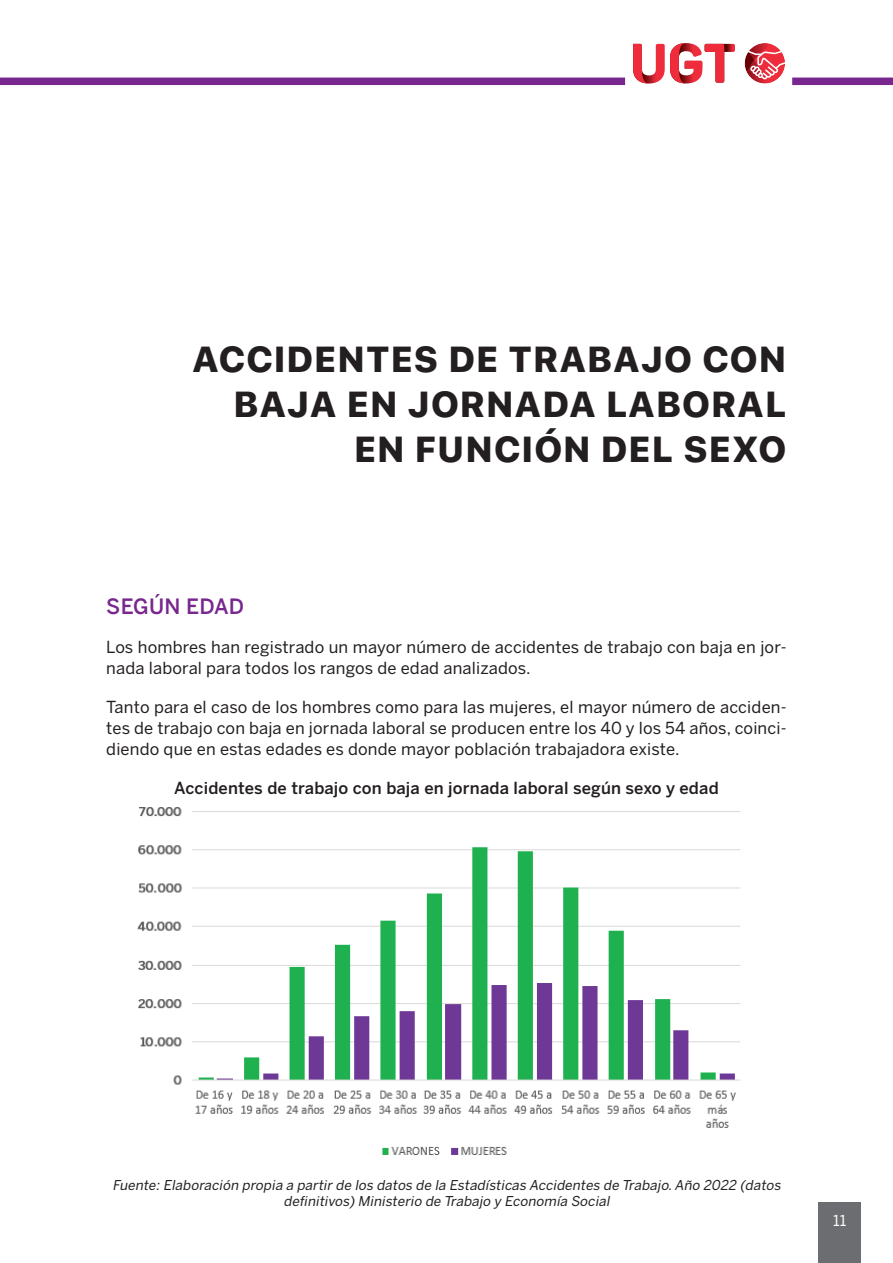
<style>
.page{position:relative;width:893px;height:1263px;background:#fff}
.page>*{position:absolute;margin:0;border:0;box-sizing:border-box;transform-origin:0 0}
.t1{font:800 36px/45px "SF Pro Text";letter-spacing:.01em;color:#231f20;text-align:right}
.t2{font:500 21px "Benton Sans";letter-spacing:.01em;color:#77278d}
.t3{font:16.5px/21px "Benton Sans";letter-spacing:.01em;color:#231f20}
.t4{font:500 16.5px "Benton Sans";letter-spacing:.01em;color:#231f20}
.t5{font:15px "Benton Sans";color:#fff}
.t6{font:italic 13.5px/16.5px "Benton Sans";letter-spacing:.01em;color:#231f20;text-align:center}
</style>
<div class="page">
<div style="left:792px;top:78px;width:101px;height:7px;background:#77278d"></div>
<svg style="left:633px;top:43px;width:102px;height:41px"></svg>
<svg style="left:744px;top:43px;width:41px;height:41px"></svg>
<div style="left:0;top:78px;width:625px;height:7px;background:#77278d"></div>
<div style="left:819px;top:1202px;width:42px;height:61px;background:#6c6d70"></div>
<img style="left:137px;top:807px;width:604px;height:348px">
<h1 class="t1" style="left:192px;top:337px;width:596px">ACCIDENTES DE TRABAJO CON<br>BAJA EN JORNADA LABORAL<br>EN FUNCIÓN DEL SEXO</h1>
<p class="t2" style="left:106px;top:593px;width:139px">SEGÚN EDAD</p>
<p class="t3" style="left:106px;top:636px;width:682px">Los hombres han registrado un mayor número de accidentes de trabajo con baja en jor&shy;nada laboral para todos los rangos de edad analizados.</p>
<p class="t3" style="left:106px;top:696px;width:682px;text-align:justify">Tanto para el caso de los hombres como para las mujeres, el mayor número de acciden&shy;tes de trabajo con baja en jornada laboral se producen entre los 40 y los 54 años, coinci&shy;diendo que en estas edades es donde mayor población trabajadora existe.</p>
<p class="t4" style="left:174px;top:778px;width:546px">Accidentes de trabajo con baja en jornada laboral según sexo y edad</p>
<p class="t6" style="left:112px;top:1176px;width:672px">Fuente:Elaboración propia a partir de los datos de la Estadísticas Accidentes de Trabajo.Año 2022 (datos definitivos) Ministerio de Trabajo y Economía Social</p>
<p class="t5" style="left:833px;top:1212px;width:15px">11</p>
</div>
